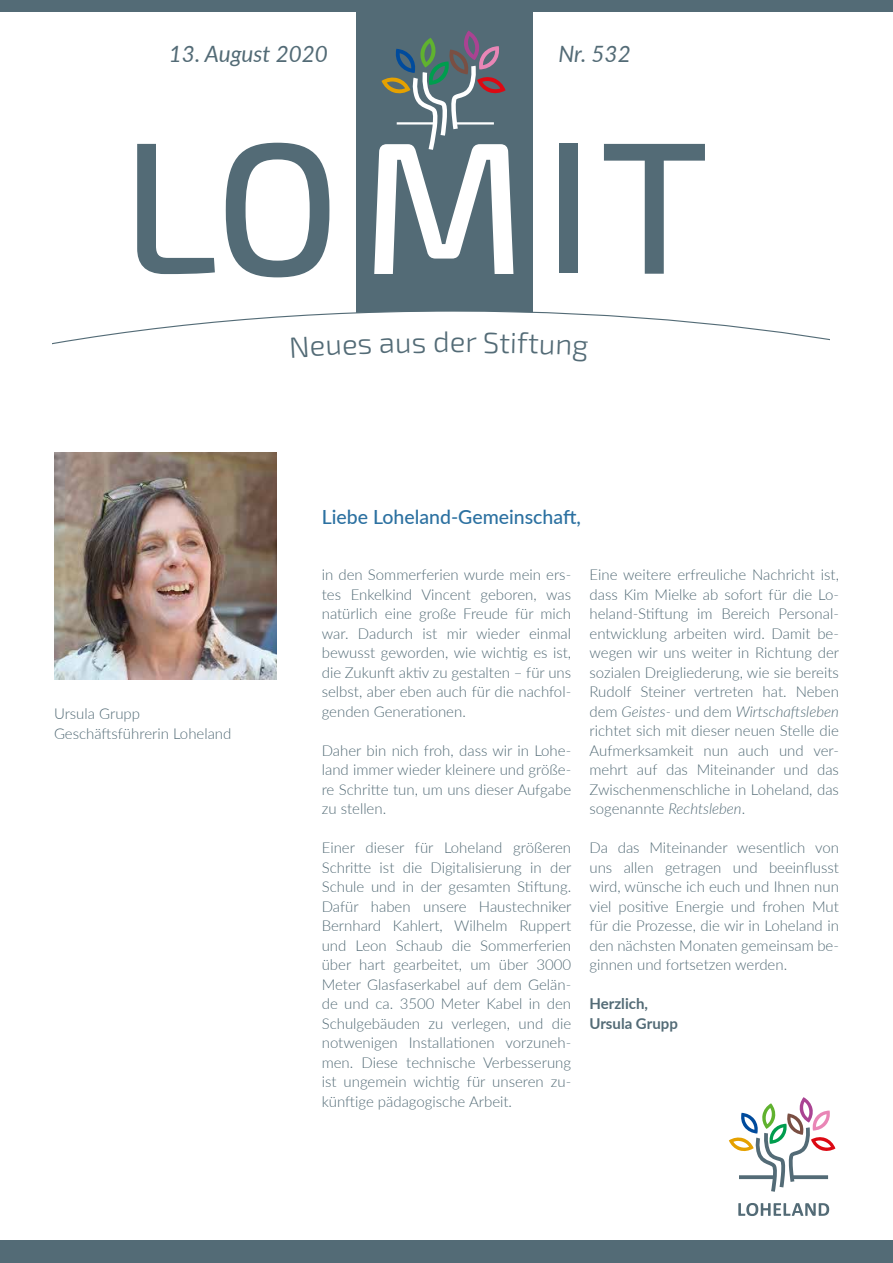
<style>
.page{position:relative;width:893px;height:1263px;background:#fff}
.page>*{position:absolute;margin:0;border:0;box-sizing:border-box;transform-origin:0 0}
.t1{font:300 29.25px "Exo 2";color:#536b76}
.t2{font:italic 22.5px "Lato";color:#536b76}
.t3{font:500 19.5px "Lato";color:#2c71a1}
.t4{font:300 15px/19.5px "Lato";color:#536b76;text-align:justify}
.t5{font:700 15px/19.5px "Lato";color:#536b76}
.s1{font-style:italic}
</style>
<div class="page">
<div style="left:356px;top:1px;width:177px;height:328px;background:#536b76"></div>
<svg style="left:137px;top:144px;width:78px;height:130px"></svg>
<svg style="left:226px;top:143px;width:103px;height:134px"></svg>
<div style="left:559px;top:143px;width:19px;height:130px;background:#536b76"></div>
<svg style="left:604px;top:144px;width:101px;height:130px"></svg>
<svg style="left:374px;top:31px;width:139px;height:243px"></svg>
<svg style="left:52px;top:311px;width:778px;height:34px"></svg>
<hr style="left:397px;top:122px;width:38px;height:3px;background:#fff">
<hr style="left:456px;top:122px;width:38px;height:3px;background:#fff">
<img style="left:54px;top:453px;width:222px;height:227px">
<div style="left:0;top:1241px;width:893px;height:22px;background:#536b76"></div>
<div style="left:0;top:0;width:893px;height:11px;background:#536b76"></div>
<svg style="left:729px;top:1097px;width:106px;height:119px"></svg>
<svg style="left:291px;top:336px;width:80px;height:9px"></svg>
<svg style="left:381px;top:338px;width:44px;height:7px"></svg>
<svg style="left:485px;top:332px;width:30px;height:13px"></svg>
<svg style="left:573px;top:341px;width:15px;height:4px"></svg>
<h2 class="t2" style="left:169px;top:38px;width:161px">13. August 2020</h2>
<h2 class="t2" style="left:558px;top:38px;width:74px">Nr. 532</h2>
<h1 class="t1" style="left:433px;top:325px;width:46px">der</h1>
<h1 class="t1" style="left:518px;top:326px;width:57px;rotate:2deg">ftun</h1>
<p class="t4" style="left:54px;top:704px;width:179px">Ursula Grupp<br>Geschäftsführerin Loheland</p>
<h3 class="t3" style="left:322px;top:503px;width:261px">-Liebe Loheland-Gemeinschaft,</h3>
<p class="t4" style="left:322px;top:564px;width:251px">in den Sommerferien wurde mein ers&shy;tes Enkelkind Vincent geboren, was natürlich eine große Freude für mich war. Dadurch ist mir wieder einmal bewusst geworden, wie wichtig es ist, die Zukunft aktiv zu gestalten – für uns selbst, aber eben auch für die nachfol&shy;genden Generationen.</p>
<p class="t4" style="left:322px;top:740px;width:251px">Daher bin nich froh, dass wir in Lohe&shy;land immer wieder kleinere und größe&shy;re Schritte tun, um uns dieser Aufgabe zu stellen.</p>
<p class="t4" style="left:322px;top:837px;width:251px">Einer dieser für Loheland größeren Schritte ist die Digitalisierung in der Schule und in der gesamten Stiftung.<br>Dafür haben unsere Haustechniker Bernhard Kahlert, Wilhelm Ruppert und Leon Schaub die Sommerferien über hart gearbeitet, um über 3000<br>Meter Glasfaserkabel auf dem Gelän&shy;de und ca. 3500 Meter Kabel in den Schulgebäuden zu verlegen, und die notwenigen Installationen vorzuneh&shy;men. Diese technische Verbesserung ist ungemein wichtig für unseren zu&shy;künftige pädagogische Arbeit.</p>
<p class="t4" style="left:589px;top:564px;width:251px">Eine weitere erfreuliche Nachricht ist, dass Kim Mielke ab sofort für die Lo&shy;heland-Stiftung im Bereich Personal&shy;entwicklung arbeiten wird. Damit be&shy;wegen wir uns weiter in Richtung der sozialen Dreigliederung, wie sie bereits Rudolf Steiner vertreten hat. Neben dem <span class="s1">Geistes-</span> und dem <span class="s1">Wirtschaftsleben </span>richtet sich mit dieser neuen Stelle die Aufmerksamkeit nun auch und ver&shy;mehrt auf das Miteinander und das Zwischenmenschliche in Loheland, das sogenannte <span class="s1">Rechtsleben</span>.</p>
<p class="t4" style="left:589px;top:837px;width:251px">Da das Miteinander wesentlich von uns allen getragen und beeinflusst wird, wünsche ich euch und Ihnen nun viel positive Energie und frohen Mut für die Prozesse, die wir in Loheland in den nächsten Monaten gemeinsam be&shy;ginnen und fortsetzen werden.</p>
<p class="t5" style="left:589px;top:993px;width:90px">Herzlich,<br>Ursula Grupp</p>
</div>
